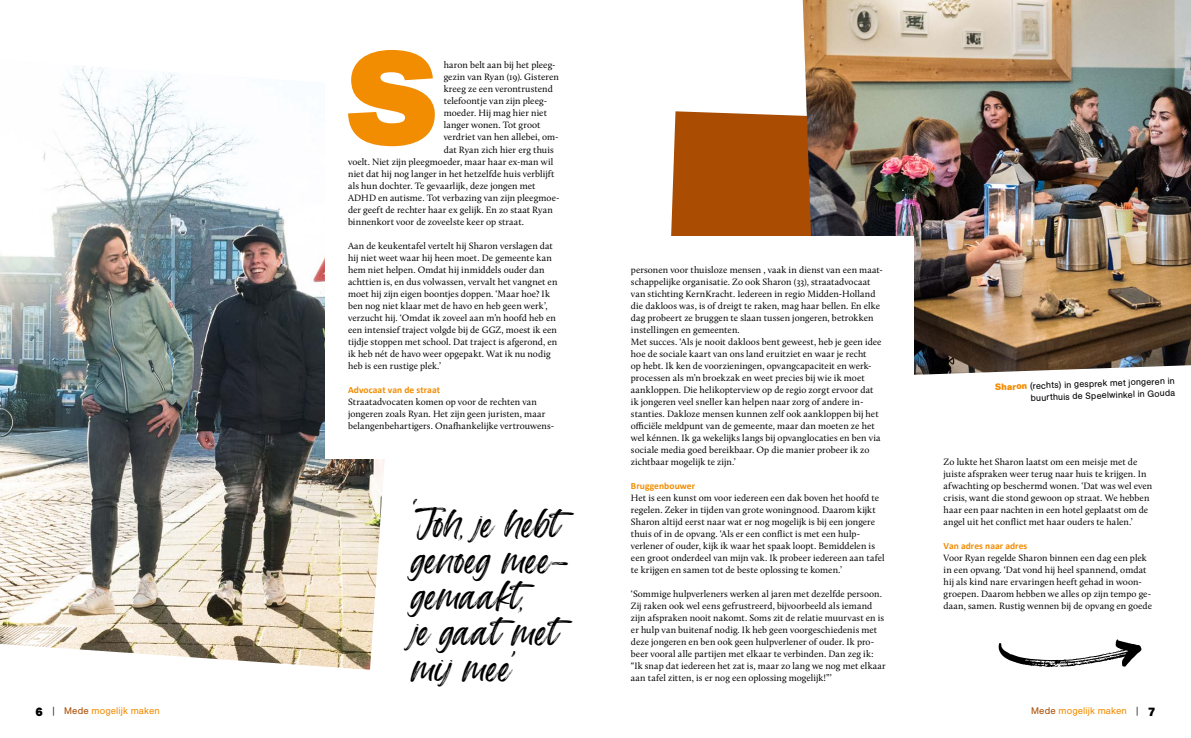
<style>
.page{position:relative;width:1191px;height:738px;background:#fff}
.page>*{position:absolute;margin:0;border:0;box-sizing:border-box;transform-origin:0 0}
.t1{font:900 128.5px "AG Book Std";color:#f28c00}
.t2{font:40.5px/36px "Kingston";letter-spacing:.01em;color:#000}
.t3{font:9.5px/12px "Calluna";letter-spacing:.005em;color:#000}
.t4{font:700 9.5px "Calibri";letter-spacing:.005em;color:#f28c00}
.t5{font:9.5px "AG Book Std";letter-spacing:.01em;color:#f28c00}
.t6{font:9px/12px "AG Book Std";color:#000;text-align:right}
.s1{font-weight:700;color:#f28c00}
.s2{font-weight:900;font-size:12px;color:#000}
.s3{font-weight:300;color:#000}
.s4{color:#aa4c02}
</style>
<div class="page">
<div style="left:671px;top:111px;width:131px;height:125px;background:#aa4c02"></div>
<img style="left:0;top:66px;width:385px;height:603px">
<div style="left:325px;top:57px;width:235px;height:401px;background:#fff"></div>
<img style="left:802px;top:0;width:389px;height:375px">
<div style="left:631px;top:236px;width:282px;height:294px;background:#fff"></div>
<svg style="left:998px;top:639px;width:143px;height:27px"></svg>
<h1 class="t1" style="left:346px;top:22px;width:93px">S</h1>
<p class="t3" style="left:444px;top:59px;width:113px">haron belt aan bij het pleeg-</p>
<p class="t3" style="left:444px;top:71px;width:117px">gezin van Ryan (19). Gisteren</p>
<p class="t3" style="left:444px;top:83px;width:111px">kreeg ze een verontrustend</p>
<p class="t3" style="left:444px;top:95px;width:105px">telefoontje van zijn pleeg-</p>
<p class="t3" style="left:444px;top:107px;width:105px">moeder. Hij mag hier niet</p>
<p class="t3" style="left:444px;top:119px;width:98px">langer wonen. Tot groot</p>
<p class="t3" style="left:444px;top:131px;width:116px">verdriet van hen allebei, om-</p>
<p class="t3" style="left:444px;top:143px;width:112px">dat Ryan zich hier erg thuis</p>
<p class="t3" style="left:348px;top:155px;width:207px">voelt. Niet zijn pleegmoeder, maar haar ex-man wil</p>
<p class="t3" style="left:348px;top:167px;width:208px">niet dat hij nog langer in het hetzelfde huis verblijft</p>
<p class="t3" style="left:348px;top:179px;width:189px">als hun dochter. Te gevaarlijk, deze jongen met</p>
<p class="t3" style="left:348px;top:191px;width:213px">ADHD en autisme. Tot verbazing van zijn pleegmoe-</p>
<p class="t3" style="left:348px;top:203px;width:206px">der geeft de rechter haar ex gelijk. En zo staat Ryan</p>
<p class="t3" style="left:348px;top:215px;width:177px">binnenkort voor de zoveelste keer op straat.</p>
<p class="t3" style="left:348px;top:239px;width:211px">Aan de keukentafel vertelt hij Sharon verslagen dat hij niet weet waar hij heen moet. De gemeente kan hem niet helpen. Omdat hij inmiddels ouder dan achttien is, en dus volwassen, vervalt het vangnet en moet hij zijn eigen boontjes doppen. ‘Maar hoe? Ik ben nog niet klaar met de havo en heb geen werk’, verzucht hij. ‘Omdat ik zoveel aan m’n hoofd heb en een intensief traject volgde bij de GGZ, moest ik een tijdje stoppen met school. Dat traject is afgerond, en ik heb nét de havo weer opgepakt. Wat ik nu nodig heb is een rustige plek.’</p>
<p class="t4" style="left:348px;top:383px;width:93px">Advocaat van de straat</p>
<p class="t3" style="left:348px;top:395px;width:208px">Straatadvocaten komen op voor de rechten van jongeren zoals Ryan. Het zijn geen juristen, maar belangenbehartigers. Onafhankelijke vertrouwens-</p>
<h2 class="t2" style="left:412px;top:505px;width:159px">‘Joh, je hebt genoeg mee&shy;gemaakt,<br>je gaat met mij mee’</h2>
<p class="t3" style="left:631px;top:263px;width:253px">personen voor thuisloze mensen , vaak in dienst van een maat&shy;schappelijke organisatie. Zo ook Sharon (33), straatadvocaat van stichting KernKracht. Iedereen in regio Midden-Holland die dakloos was, is of dreigt te raken, mag haar bellen. En elke dag probeert ze bruggen te slaan tussen jongeren, betrokken instellingen en gemeenten.<br>Met succes. ‘Als je nooit dakloos bent geweest, heb je geen idee hoe de sociale kaart van ons land eruitziet en waar je recht<br>op hebt. Ik ken de voorzieningen, opvangcapaciteit en werk&shy;processen als m’n broekzak en weet precies bij wie ik moet aankloppen. Die helikopterview op de regio zorgt ervoor dat ik jongeren veel sneller kan helpen naar zorg of andere in&shy;stanties. Dakloze mensen kunnen zelf ook aankloppen bij het officiële meldpunt van de gemeente, maar dan moeten ze het wel kénnen. Ik ga wekelijks langs bij opvanglocaties en ben via sociale media goed bereikbaar. Op die manier probeer ik zo zichtbaar mogelijk te zijn.’</p>
<p class="t4" style="left:631px;top:479px;width:66px">Bruggenbouwer</p>
<p class="t3" style="left:631px;top:491px;width:255px">Het is een kunst om voor iedereen een dak boven het hoofd te regelen. Zeker in tijden van grote woningnood. Daarom kijkt Sharon altijd eerst naar wat er nog mogelijk is bij een jongere thuis of in de opvang. ‘Als er een conflict is met een hulp&shy;verlener of ouder, kijk ik waar het spaak loopt. Bemiddelen is een groot onderdeel van mijn vak. Ik probeer iedereen aan tafel te krijgen en samen tot de beste oplossing te komen.’</p>
<p class="t3" style="left:631px;top:587px;width:256px">‘Sommige hulpverleners werken al jaren met dezelfde persoon.<br>Zij raken ook wel eens gefrustreerd, bijvoorbeeld als iemand zijn afspraken nooit nakomt. Soms zit de relatie muurvast en is er hulp van buitenaf nodig. Ik heb geen voorgeschiedenis met deze jongeren en ben ook geen hulpverlener of ouder. Ik pro&shy;beer vooral alle partijen met elkaar te verbinden. Dan zeg ik: “Ik snap dat iedereen het zat is, maar zo lang we nog met elkaar aan tafel zitten, is er nog een oplossing mogelijk!”’</p>
<p class="t6" style="left:994px;top:381px;width:181px;rotate:-2deg"><span class="s1">Sharon</span> (rechts) in gesprek met jongeren in buurthuis de Speelwinkel in Gouda</p>
<p class="t3" style="left:943px;top:455px;width:210px">Zo lukte het Sharon laatst om een meisje met de juiste afspraken weer terug naar huis te krijgen. In afwachting op beschermd wonen. ‘Dat was wel even crisis, want die stond gewoon op straat. We hebben haar een paar nachten in een hotel geplaatst om de angel uit het conflict met haar ouders te halen.’</p>
<p class="t4" style="left:943px;top:539px;width:85px">Van adres naar adres</p>
<p class="t3" style="left:943px;top:551px;width:210px">Voor Ryan regelde Sharon binnen een dag een plek in een opvang. ‘Dat vond hij heel spannend, omdat hij als kind nare ervaringen heeft gehad in woon&shy;groepen. Daarom hebben we alles op zijn tempo ge&shy;daan, samen. Rustig wennen bij de opvang en goede</p>
<p class="t5" style="left:35px;top:704px;width:126px"><span class="s2">6</span> <span class="s3">|</span> <span class="s4">Mede</span> mogelijk maken</p>
<p class="t5" style="left:1031px;top:704px;width:126px"><span class="s4">Mede</span> mogelijk maken <span class="s3">|</span> <span class="s2">7</span></p>
</div>
